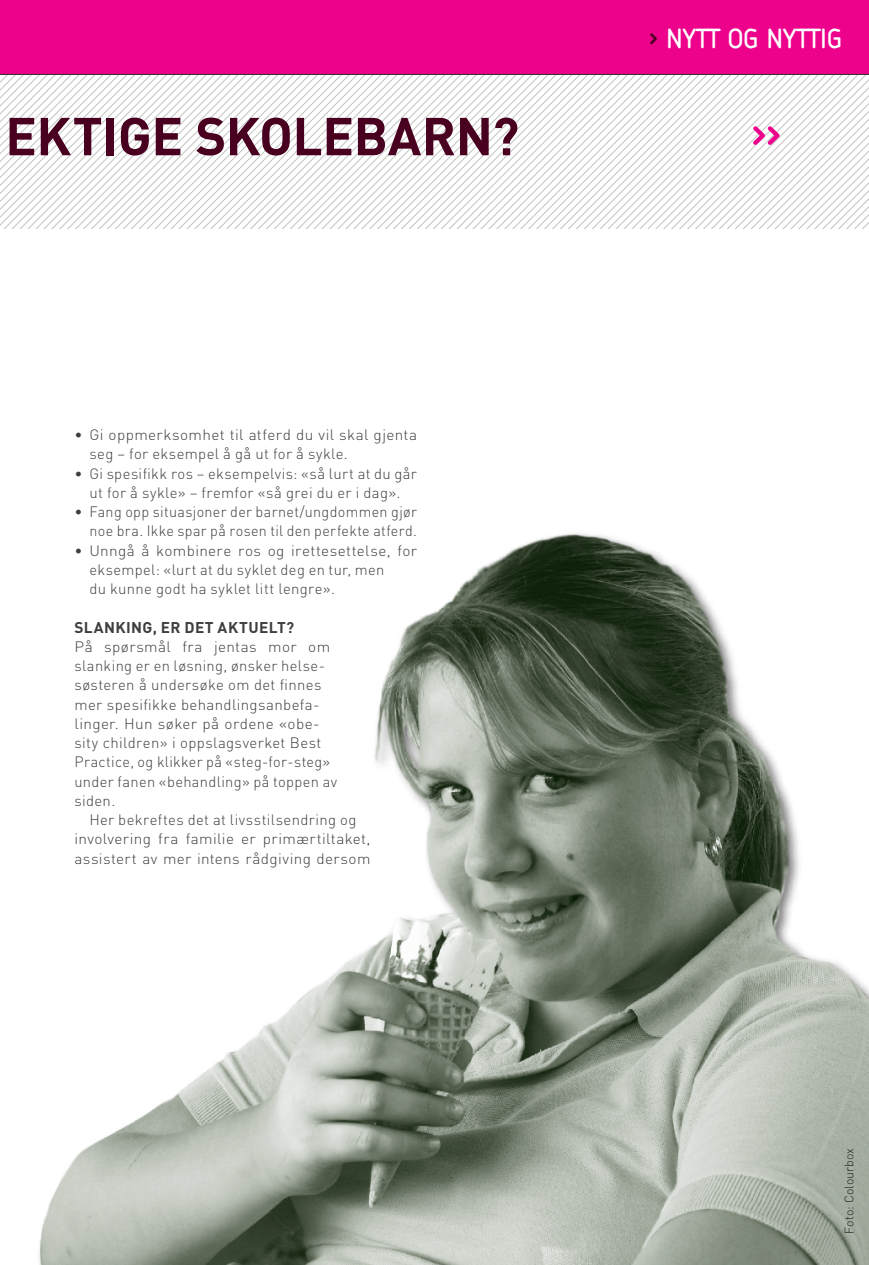
<style>
.page{position:relative;width:869px;height:1265px;background:#fff}
.page>*{position:absolute;margin:0;border:0;box-sizing:border-box;transform-origin:0 0}
.t1{font:700 52.5px "DIN";letter-spacing:-.01em;color:#490020}
.t2{font:500 28.88px "Friends";color:#fff}
.t3{font:700 15.4px "DIN";letter-spacing:.025em;color:#3e3e3f}
.t4{font:300 14.88px/19.2px "DIN";letter-spacing:.025em;color:#3e3e3f}
.t5{font:300 12.25px "DIN";color:#231f20}
.s1{color:#490020}
</style>
<div class="page">
<svg style="left:477px;top:75px;width:8px;height:153px"></svg>
<svg style="left:485px;top:75px;width:8px;height:153px"></svg>
<svg style="left:493px;top:75px;width:8px;height:153px"></svg>
<svg style="left:501px;top:75px;width:8px;height:153px"></svg>
<svg style="left:509px;top:75px;width:8px;height:153px"></svg>
<svg style="left:517px;top:75px;width:8px;height:153px"></svg>
<svg style="left:525px;top:75px;width:8px;height:153px"></svg>
<svg style="left:533px;top:75px;width:8px;height:153px"></svg>
<svg style="left:541px;top:75px;width:8px;height:153px"></svg>
<svg style="left:549px;top:75px;width:8px;height:153px"></svg>
<svg style="left:557px;top:75px;width:8px;height:153px"></svg>
<svg style="left:565px;top:75px;width:7px;height:153px"></svg>
<svg style="left:572px;top:75px;width:8px;height:153px"></svg>
<svg style="left:580px;top:75px;width:8px;height:153px"></svg>
<div style="left:0;top:0;width:868px;height:74px;background:#ed028c"></div>
<svg style="left:588px;top:75px;width:280px;height:153px"></svg>
<svg style="left:0;top:75px;width:282px;height:153px"></svg>
<hr style="left:0;top:74px;width:868px;height:1px;background:#2e3729">
<img style="left:38px;top:533px;width:830px;height:732px">
<h1 class="t1" style="left:5px;top:102px;width:515px">EKTIGE SKOLEBARN?</h1>
<p class="t4" style="left:89px;top:425px;width:329px;text-indent:-15px">• Gi oppmerksomhet til atferd du vil skal gjenta seg – for eksempel å gå ut for å sykle.</p>
<p class="t4" style="left:74px;top:464px;width:344px;text-align:center">• Gi spesifikk ros – eksempelvis: «så lurt at du går ut for å sykle» – fremfor «så grei du er i dag».</p>
<p class="t4" style="left:74px;top:502px;width:344px;text-align:right">• Fang opp situasjoner der barnet/ungdommen gjør noe bra. Ikke spar på rosen til den perfekte atferd.</p>
<p class="t4" style="left:89px;top:541px;width:329px;text-indent:-15px">• Unngå å kombinere ros og irettesettelse, for eksempel: «lurt at du syklet deg en tur, men<br>du kunne godt ha syklet litt lengre».</p>
<p class="t3" style="left:74px;top:617px;width:221px">SLANKING, ER DET AKTUELT?</p>
<p class="t4" style="left:74px;top:637px;width:264px">På spørsmål fra jentas mor om slanking er en løsning, ønsker helse&shy;søsteren å undersøke om det finnes mer spesifikke behandlingsanbefa&shy;linger. Hun søker på ordene «obe&shy;sity children» i oppslagsverket Best<br>Practice, og klikker på «steg-for-steg» under fanen «behandling» på toppen av siden.</p>
<p class="t4" style="left:74px;top:810px;width:297px;text-align:center">Her bekreftes det at livsstilsendring og involvering fra familie er primærtiltaket, assistert av mer intens rådgiving dersom</p>
<h2 class="t2" style="left:650px;top:23px;width:195px"><span class="s1">&gt;</span> NYTT OG NYTTIG</h2>
<p class="t5" style="left:841px;top:1234px;width:87px;rotate:-90deg">Foto: Colourbox</p>
</div>
